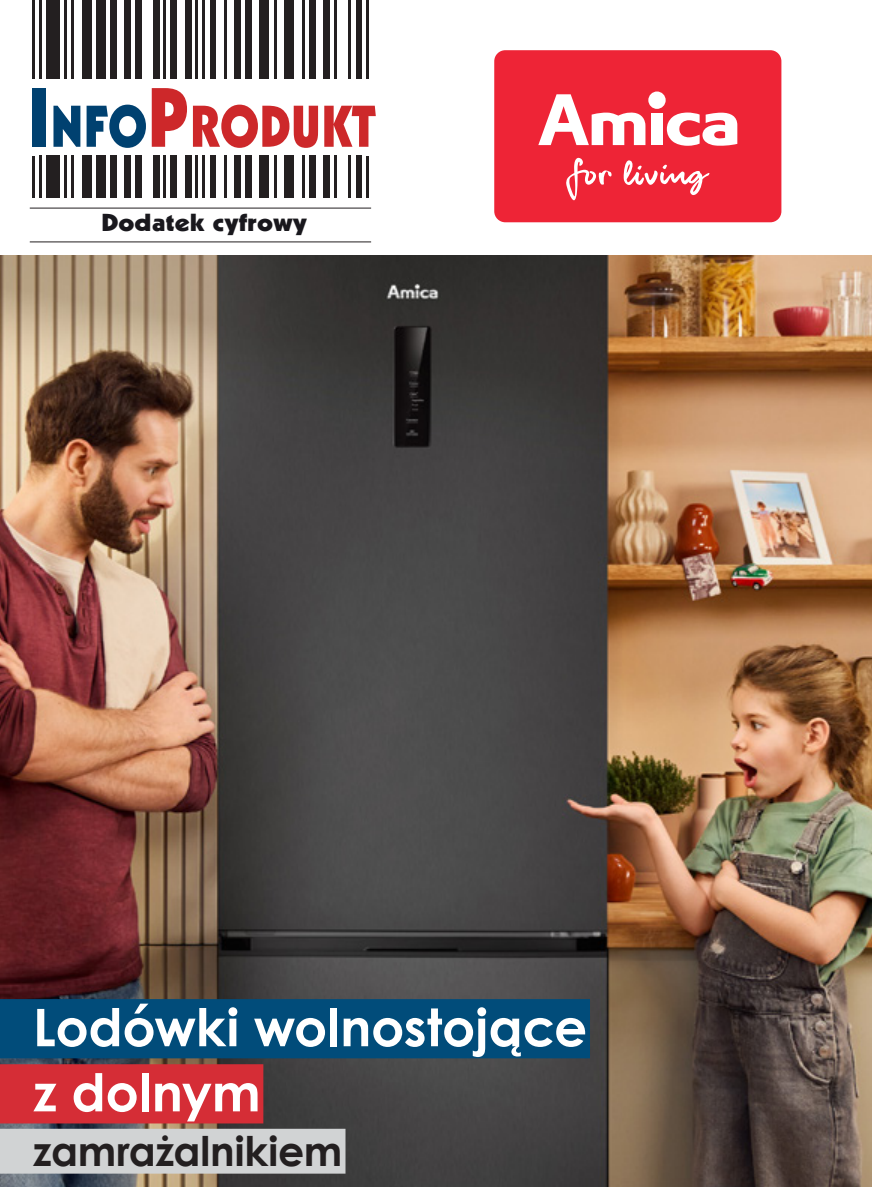
<style>
.page{position:relative;width:872px;height:1187px;background:#fff}
.page>*{position:absolute;margin:0;border:0;box-sizing:border-box;transform-origin:0 0}
.t1{font:57.45px "Geometric 231 Hv EU";color:#cd282a;scale:.88 1}
.t2{font:700 51.9px/65.1px "Century Gothic";letter-spacing:-.005em;color:#fff}
.t3{font:700 40.95px "Century Gothic";letter-spacing:-.01em;color:#231f20}
.t4{font:24px "Geometric 231 Hv EU";color:#19181d;scale:1.17 1}
.s1{font-size:82.05px;color:#004170}
.s2{color:#004170}
.s3{font-size:82.05px}
</style>
<div class="page">
<div style="left:494px;top:50px;width:287px;height:172px;background:#ee2436;border-radius:11px"></div>
<div style="left:648px;top:91px;width:17px;height:18px;background:#fff;border-radius:50%"></div>
<svg style="left:667px;top:112px;width:70px;height:34px"></svg>
<div style="left:651px;top:113px;width:11px;height:32px;background:#fff"></div>
<svg style="left:538px;top:94px;width:107px;height:51px"></svg>
<svg style="left:566px;top:158px;width:46px;height:42px"></svg>
<svg style="left:623px;top:160px;width:86px;height:35px"></svg>
<hr style="left:32px;top:0;width:2px;height:79px;background:#231f20">
<hr style="left:39px;top:0;width:3px;height:79px;background:#231f20">
<div style="left:46px;top:0;width:14px;height:79px;background:#231f20"></div>
<hr style="left:64px;top:0;width:3px;height:79px;background:#231f20">
<hr style="left:71px;top:0;width:3px;height:79px;background:#231f20">
<div style="left:82px;top:0;width:10px;height:79px;background:#231f20"></div>
<div style="left:96px;top:0;width:10px;height:79px;background:#231f20"></div>
<div style="left:110px;top:0;width:6px;height:79px;background:#231f20"></div>
<div style="left:124px;top:0;width:7px;height:79px;background:#231f20"></div>
<div style="left:135px;top:0;width:6px;height:79px;background:#231f20"></div>
<div style="left:153px;top:0;width:6px;height:79px;background:#231f20"></div>
<hr style="left:164px;top:0;width:2px;height:79px;background:#231f20">
<div style="left:170px;top:0;width:7px;height:79px;background:#231f20"></div>
<div style="left:185px;top:0;width:6px;height:79px;background:#231f20"></div>
<hr style="left:196px;top:0;width:2px;height:79px;background:#231f20">
<hr style="left:202px;top:0;width:3px;height:79px;background:#231f20">
<div style="left:210px;top:0;width:6px;height:79px;background:#231f20"></div>
<hr style="left:224px;top:0;width:2px;height:79px;background:#231f20">
<div style="left:234px;top:0;width:7px;height:79px;background:#231f20"></div>
<div style="left:245px;top:0;width:7px;height:79px;background:#231f20"></div>
<div style="left:260px;top:0;width:9px;height:79px;background:#231f20"></div>
<hr style="left:274px;top:0;width:2px;height:79px;background:#231f20">
<div style="left:284px;top:0;width:10px;height:79px;background:#231f20"></div>
<hr style="left:302px;top:0;width:3px;height:79px;background:#231f20">
<div style="left:309px;top:0;width:7px;height:79px;background:#231f20"></div>
<div style="left:324px;top:0;width:6px;height:79px;background:#231f20"></div>
<hr style="left:334px;top:0;width:3px;height:79px;background:#231f20">
<hr style="left:348px;top:0;width:3px;height:79px;background:#231f20">
<div style="left:356px;top:0;width:6px;height:79px;background:#231f20"></div>
<hr style="left:366px;top:0;width:3px;height:79px;background:#231f20">
<hr style="left:32px;top:156px;width:2px;height:41px;background:#231f20">
<hr style="left:39px;top:156px;width:3px;height:42px;background:#231f20">
<div style="left:46px;top:156px;width:14px;height:42px;background:#231f20"></div>
<hr style="left:64px;top:156px;width:3px;height:42px;background:#231f20">
<hr style="left:71px;top:156px;width:3px;height:42px;background:#231f20">
<div style="left:82px;top:156px;width:10px;height:42px;background:#231f20"></div>
<div style="left:96px;top:156px;width:10px;height:42px;background:#231f20"></div>
<div style="left:110px;top:156px;width:6px;height:42px;background:#231f20"></div>
<div style="left:124px;top:156px;width:7px;height:42px;background:#231f20"></div>
<div style="left:135px;top:156px;width:6px;height:42px;background:#231f20"></div>
<div style="left:153px;top:156px;width:6px;height:42px;background:#231f20"></div>
<hr style="left:164px;top:156px;width:2px;height:42px;background:#231f20">
<div style="left:170px;top:156px;width:7px;height:42px;background:#231f20"></div>
<div style="left:185px;top:156px;width:6px;height:42px;background:#231f20"></div>
<hr style="left:196px;top:156px;width:2px;height:42px;background:#231f20">
<hr style="left:202px;top:156px;width:3px;height:42px;background:#231f20">
<div style="left:210px;top:156px;width:6px;height:42px;background:#231f20"></div>
<hr style="left:224px;top:156px;width:2px;height:42px;background:#231f20">
<div style="left:234px;top:156px;width:7px;height:42px;background:#231f20"></div>
<div style="left:245px;top:156px;width:7px;height:42px;background:#231f20"></div>
<div style="left:260px;top:156px;width:9px;height:42px;background:#231f20"></div>
<hr style="left:274px;top:156px;width:2px;height:42px;background:#231f20">
<div style="left:284px;top:156px;width:10px;height:42px;background:#231f20"></div>
<hr style="left:302px;top:156px;width:3px;height:42px;background:#231f20">
<div style="left:309px;top:156px;width:7px;height:42px;background:#231f20"></div>
<div style="left:324px;top:156px;width:6px;height:42px;background:#231f20"></div>
<hr style="left:334px;top:156px;width:3px;height:42px;background:#231f20">
<hr style="left:348px;top:156px;width:3px;height:42px;background:#231f20">
<div style="left:356px;top:156px;width:6px;height:42px;background:#231f20"></div>
<hr style="left:366px;top:156px;width:3px;height:41px;background:#231f20">
<hr style="left:30px;top:208px;width:341px;height:1px;background:#231f20">
<hr style="left:30px;top:241px;width:341px;height:1px;background:#231f20">
<img style="left:0;top:256px;width:872px;height:930px">
<div style="left:0;top:999px;width:590px;height:59px;background:#014c7a"></div>
<div style="left:0;top:1064px;width:263px;height:59px;background:#d52d36"></div>
<div style="left:0;top:1128px;width:345px;height:45px;background:#d1d3d4"></div>
<p class="t1" style="left:27px;top:90px;width:398px"><span class="s1">I</span><span class="s2">NFO</span><span class="s3">P</span>RODUKT</p>
<p class="t4" style="left:101px;top:207px;width:178px">Dodatek cyfrowy</p>
<p class="t2" style="left:33px;top:992px;width:556px">Lodówki wolnostojące z dolnym</p>
<p class="t3" style="left:33px;top:1119px;width:311px">zamrażalnikiem</p>
</div>
